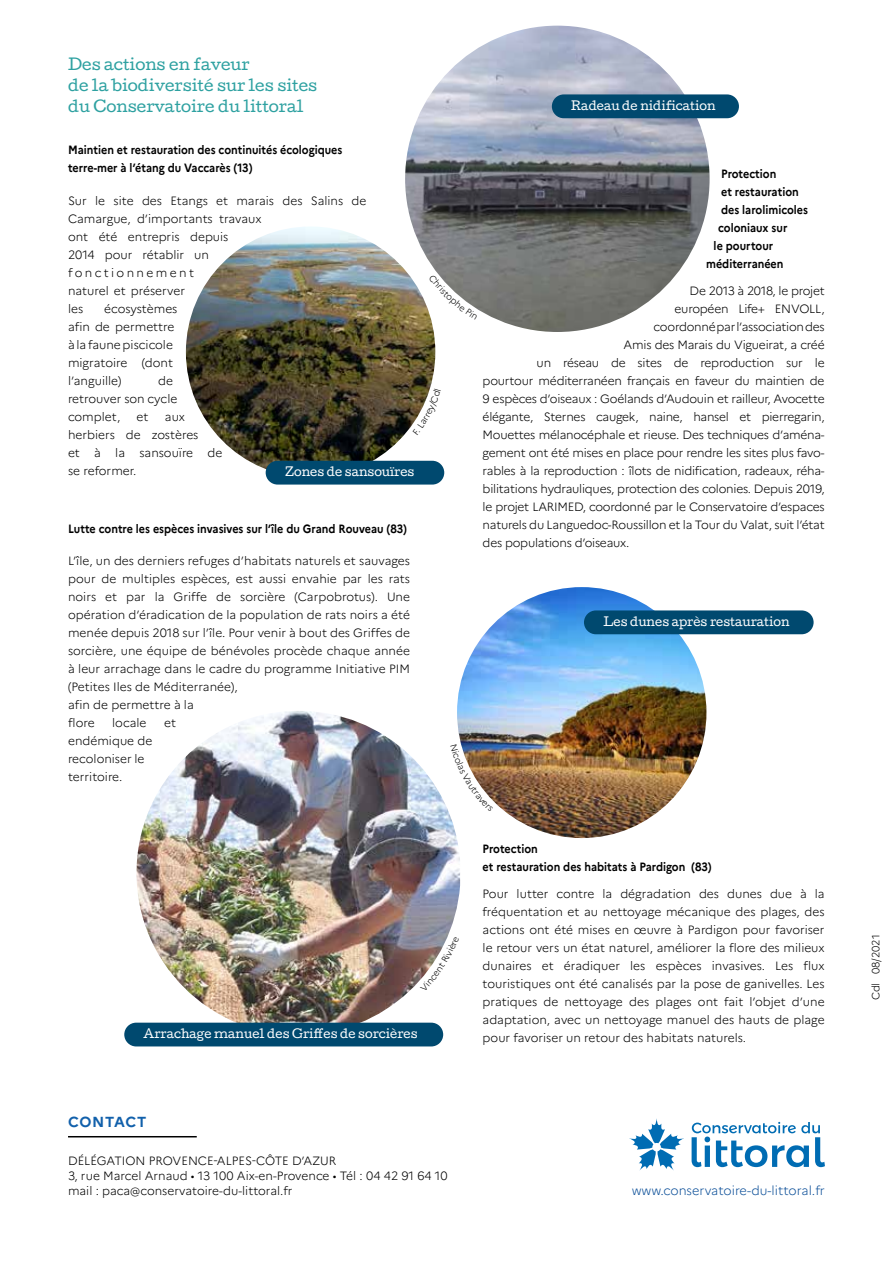
<style>
.page{position:relative;width:893px;height:1263px;background:#fff}
.page>*{position:absolute;margin:0;border:0;box-sizing:border-box;transform-origin:0 0}
.t1{font:15px/21px "Cutive";color:#2ea1a1}
.t2{font:700 14.55px "Marianne";letter-spacing:.045em;color:#1160ab}
.t3{font:300 12.75px "Marianne";color:#10529a}
.t4{font:300 12px/18px "Marianne";letter-spacing:-.01em;color:#000}
.t5{font:700 12px/18px "Marianne";color:#000;scale:.9 1}
.t6{font:11.55px "Cutive";color:#fff}
.t7{font:300 10.5px "Marianne";color:#000}
</style>
<div class="page">
<img style="left:186px;top:227px;width:249px;height:248px">
<div style="left:266px;top:461px;width:178px;height:24px;background:#00496f;border-radius:12px"></div>
<img style="left:137px;top:711px;width:323px;height:324px;border-radius:159px">
<div style="left:124px;top:1023px;width:319px;height:23px;background:#00496f;border-radius:12px"></div>
<hr style="left:68px;top:1136px;width:129px;height:1px;background:#000">
<svg style="left:692px;top:1122px;width:133px;height:45px"></svg>
<svg style="left:629px;top:1119px;width:55px;height:51px"></svg>
<img style="left:405px;top:26px;width:305px;height:306px">
<div style="left:552px;top:94px;width:187px;height:24px;background:#00496f;border-radius:12px"></div>
<img style="left:457px;top:587px;width:249px;height:251px">
<div style="left:584px;top:610px;width:230px;height:24px;background:#00496f;border-radius:12px"></div>
<svg style="left:429px;top:274px;width:48px;height:46px"></svg>
<svg style="left:413px;top:388px;width:22px;height:47px"></svg>
<svg style="left:457px;top:744px;width:36px;height:68px"></svg>
<svg style="left:420px;top:936px;width:28px;height:45px"></svg>
<p class="t1" style="left:68px;top:53px;width:251px">Des actions en faveur<br>de la biodiversité sur les sites du Conservatoire du littoral</p>
<p class="t5" style="left:68px;top:141px;width:306px">Maintien et restauration des continuités écologiques terre-mer à l’étang du Vaccarès (13)</p>
<p class="t4" style="left:68px;top:191px;width:300px">Sur le site des Etangs et marais des Salins de<br>Camargue, d’importants travaux<br>ont été entrepris depuis<br>2014 pour rétablir un<br>fonctionnement<br>naturel et préserver<br>les</p>
<p class="t4" style="left:68px;top:299px;width:111px;text-indent:36px">écosystèmes afin de permettre à la faune piscicole migratoire (dont l’anguille)</p>
<p class="t4" style="left:68px;top:371px;width:111px;text-indent:90px">de retrouver son cycle complet,</p>
<p class="t4" style="left:137px;top:407px;width:13px">et</p>
<p class="t4" style="left:68px;top:407px;width:156px;text-indent:97px">aux herbiers de zostères<br>et à la sansouïre de se reformer.</p>
<p class="t6" style="left:285px;top:463px;width:131px">Zones de sansouïres</p>
<p class="t5" style="left:68px;top:520px;width:378px">Lutte contre les espèces invasives sur l’île du Grand Rouveau (83)</p>
<p class="t4" style="left:68px;top:551px;width:344px">L’île, un des derniers refuges d’habitats naturels et sauvages pour de multiples espèces, est aussi envahie par les rats noirs et par la Griffe de sorcière (Carpobrotus). Une opération d’éradication de la population de rats noirs a été menée depuis 2018 sur l’île. Pour venir à bout des Griffes de sorcière, une équipe de bénévoles procède chaque année à leur arrachage dans le cadre du programme Initiative PIM (Petites Iles de Méditerranée),<br>afin de permettre à la<br>flore</p>
<p class="t4" style="left:112px;top:713px;width:36px">locale</p>
<p class="t4" style="left:164px;top:713px;width:13px">et</p>
<p class="t4" style="left:68px;top:731px;width:86px">endémique de recoloniser le territoire.</p>
<p class="t6" style="left:144px;top:1025px;width:275px">Arrachage manuel des Griffes de sorcières</p>
<p class="t2" style="left:68px;top:1113px;width:80px">CONTACT</p>
<p class="t4" style="left:68px;top:1153px;width:381px;line-height:15px">DÉLÉGATION PROVENCE-ALPES-CÔTE D’AZUR<br>3, rue Marcel Arnaud • 13 100 Aix-en-Provence • Tél : 04 42 91 64 10 mail : paca@conservatoire-du-littoral.fr</p>
<p class="t6" style="left:571px;top:97px;width:146px">Radeau de nidification</p>
<p class="t5" style="left:721px;top:164px;width:63px">Protection</p>
<p class="t5" style="left:721px;top:182px;width:88px">et restauration</p>
<p class="t5" style="left:721px;top:200px;width:98px">des larolimicoles</p>
<p class="t5" style="left:718px;top:218px;width:78px">coloniaux sur</p>
<p class="t5" style="left:714px;top:236px;width:68px">le pourtour</p>
<p class="t5" style="left:706px;top:254px;width:87px">méditerranéen</p>
<p class="t4" style="left:690px;top:281px;width:137px">De 2013 à 2018, le projet</p>
<p class="t4" style="left:675px;top:299px;width:151px">européen Life+ ENVOLL,</p>
<p class="t4" style="left:654px;top:317px;width:172px">coordonné par l’association des</p>
<p class="t4" style="left:624px;top:335px;width:202px">Amis des Marais du Vigueirat, a créé</p>
<p class="t4" style="left:537px;top:353px;width:289px">un réseau de sites de reproduction sur le</p>
<p class="t4" style="left:483px;top:371px;width:343px">pourtour méditerranéen français en faveur du maintien de</p>
<p class="t4" style="left:483px;top:389px;width:343px">9 espèces d’oiseaux : Goélands d’Audouin et railleur, Avocette</p>
<p class="t4" style="left:483px;top:407px;width:344px">élégante, Sternes caugek, naine, hansel et pierregarin,</p>
<p class="t4" style="left:483px;top:425px;width:344px">Mouettes mélanocéphale et rieuse. Des techniques d’aména-</p>
<p class="t4" style="left:483px;top:443px;width:343px">gement ont été mises en place pour rendre les sites plus favo-</p>
<p class="t4" style="left:483px;top:461px;width:344px">rables à la reproduction : îlots de nidification, radeaux, réha-</p>
<p class="t4" style="left:483px;top:479px;width:344px">bilitations hydrauliques, protection des colonies. Depuis 2019,</p>
<p class="t4" style="left:483px;top:497px;width:344px">le projet LARIMED, coordonné par le Conservatoire d’espaces</p>
<p class="t4" style="left:483px;top:515px;width:344px">naturels du Languedoc-Roussillon et la Tour du Valat, suit l’état</p>
<p class="t4" style="left:483px;top:533px;width:148px">des populations d’oiseaux.</p>
<p class="t6" style="left:603px;top:612px;width:188px">Les dunes après restauration</p>
<p class="t5" style="left:483px;top:839px;width:256px">Protection<br>et restauration des habitats à Pardigon (83)</p>
<p class="t4" style="left:483px;top:884px;width:344px;text-align:justify">Pour lutter contre la dégradation des dunes due à la fréquentation et au nettoyage mécanique des plages, des actions ont été mises en œuvre à Pardigon pour favoriser le retour vers un état naturel, améliorer la flore des milieux dunaires et éradiquer les espèces invasives. Les flux touristiques ont été canalisés par la pose de ganivelles. Les pratiques de nettoyage des plages ont fait l’objet d’une adaptation, avec un nettoyage manuel des hauts de plage pour favoriser un retour des habitats naturels.</p>
<p class="t3" style="left:632px;top:1182px;width:195px">www.conservatoire-du-littoral.fr</p>
<p class="t7" style="left:869px;top:1000px;width:67px;rotate:-90deg">Cdl 08/2021</p>
</div>
